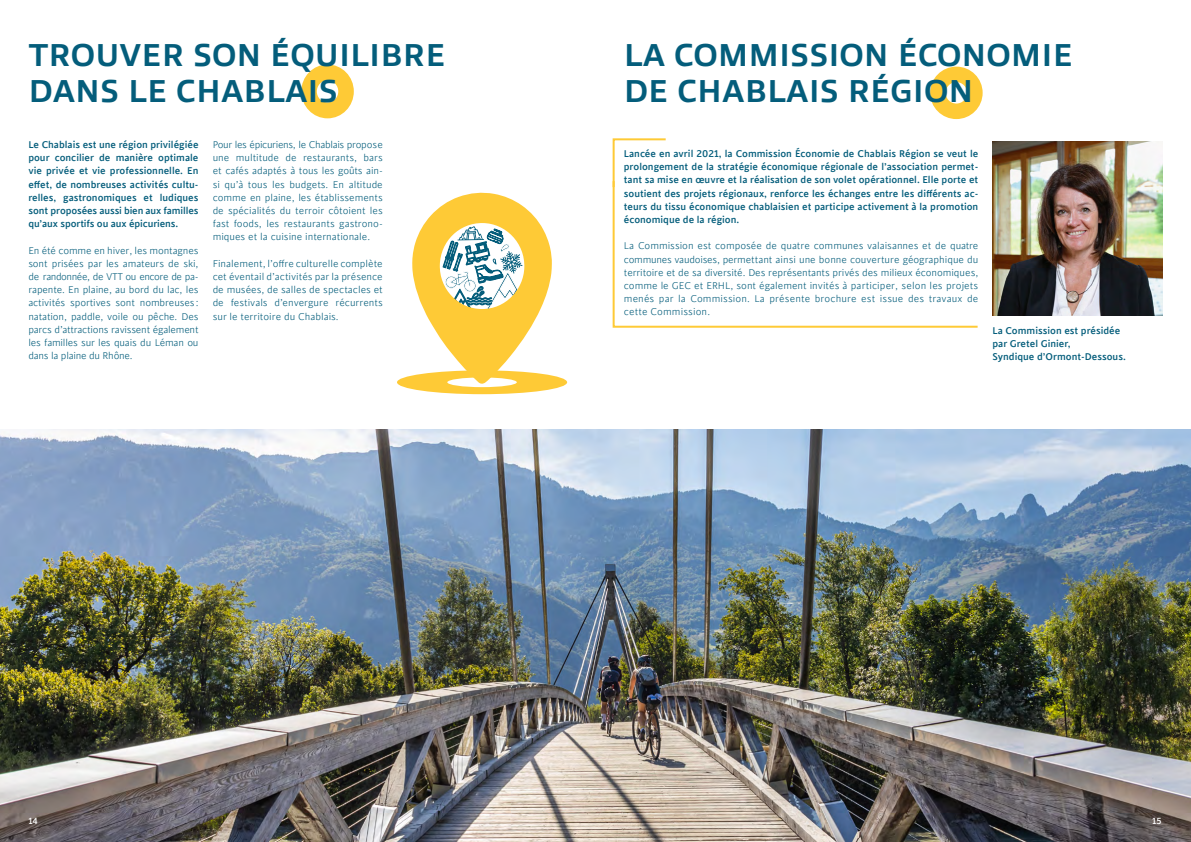
<style>
.page{position:relative;width:1191px;height:842px;background:#fff}
.page>*{position:absolute;margin:0;border:0;box-sizing:border-box;transform-origin:0 0}
.t1{font:700 32px/36px "Allumi Std";color:#045d7b}
.t2{font:300 11px/13.2px "Cinta";color:#045d7b;text-align:justify}
.t3{font:500 11px/13.2px "Cinta";color:#045d7b;text-align:justify}
.t4{font:500 10px "Cinta";color:#fff}
</style>
<div class="page">
<img style="left:0;top:429px;width:1191px;height:413px">
<svg style="left:301px;top:64px;width:53px;height:54px"></svg>
<svg style="left:930px;top:67px;width:52px;height:52px"></svg>
<img style="left:992px;top:141px;width:170px;height:174px">
<svg style="left:397px;top:192px;width:170px;height:202px"></svg>
<svg style="left:612px;top:189px;width:366px;height:139px"></svg>
<svg style="left:612px;top:138px;width:54px;height:51px"></svg>
<h1 class="t1" style="left:28px;top:37px;width:419px">TROUVER SON ÉQUILIBRE<br>DANS LE CHABLAIS</h1>
<p class="t3" style="left:28px;top:138px;width:172px">Le Chablais est une région privilégiée pour concilier de manière optimale vie privée et vie professionnelle. En effet, de nombreuses activités cultu&shy;relles, gastronomiques et ludiques sont proposées aussi bien aux familles qu’aux sportifs ou aux épicuriens.</p>
<p class="t2" style="left:28px;top:244px;width:172px">En été comme en hiver, les montagnes sont prisées par les amateurs de ski, de randonnée, de VTT ou encore de pa&shy;rapente. En plaine, au bord du lac, les activités sportives sont nombreuses: natation, paddle, voile ou pêche. Des parcs d’attractions ravissent également les familles sur les quais du Léman ou dans la plaine du Rhône.</p>
<p class="t2" style="left:213px;top:138px;width:172px">Pour les épicuriens, le Chablais propose une multitude de restaurants, bars et cafés adaptés à tous les goûts ain&shy;si qu’à tous les budgets. En altitude comme en plaine, les établissements de spécialités du terroir côtoient les fast foods, les restaurants gastrono&shy;miques et la cuisine internationale.</p>
<p class="t2" style="left:213px;top:257px;width:172px">Finalement, l’offre culturelle complète cet éventail d’activités par la présence de musées, de salles de spectacles et de festivals d’envergure récurrents sur le territoire du Chablais.</p>
<h1 class="t1" style="left:624px;top:38px;width:451px">LA COMMISSION ÉCONOMIE<br>DE CHABLAIS RÉGION</h1>
<p class="t3" style="left:624px;top:147px;width:356px">Lancée en avril 2021, la Commission Économie de Chablais Région se veut le prolongement de la stratégie économique régionale de l’association permet&shy;tant sa mise en œuvre et la réalisation de son volet opérationnel. Elle porte et soutient des projets régionaux, renforce les échanges entre les différents ac&shy;teurs du tissu économique chablaisien et participe activement à la promotion économique de la région.</p>
<p class="t2" style="left:624px;top:240px;width:356px">La Commission est composée de quatre communes valaisannes et de quatre communes vaudoises, permettant ainsi une bonne couverture géographique du territoire et de sa diversité. Des représentants privés des milieux économiques, comme le GEC et ERHL, sont également invités à participer, selon les projets menés par la Commission. La présente brochure est issue des travaux de cette Commission.</p>
<p class="t3" style="left:992px;top:324px;width:135px;text-align:left">La Commission est présidée par Gretel Ginier,<br>Syndique d’Ormont-Dessous.</p>
<p class="t4" style="left:28px;top:815px;width:11px">14</p>
<p class="t4" style="left:1152px;top:815px;width:11px">15</p>
</div>
